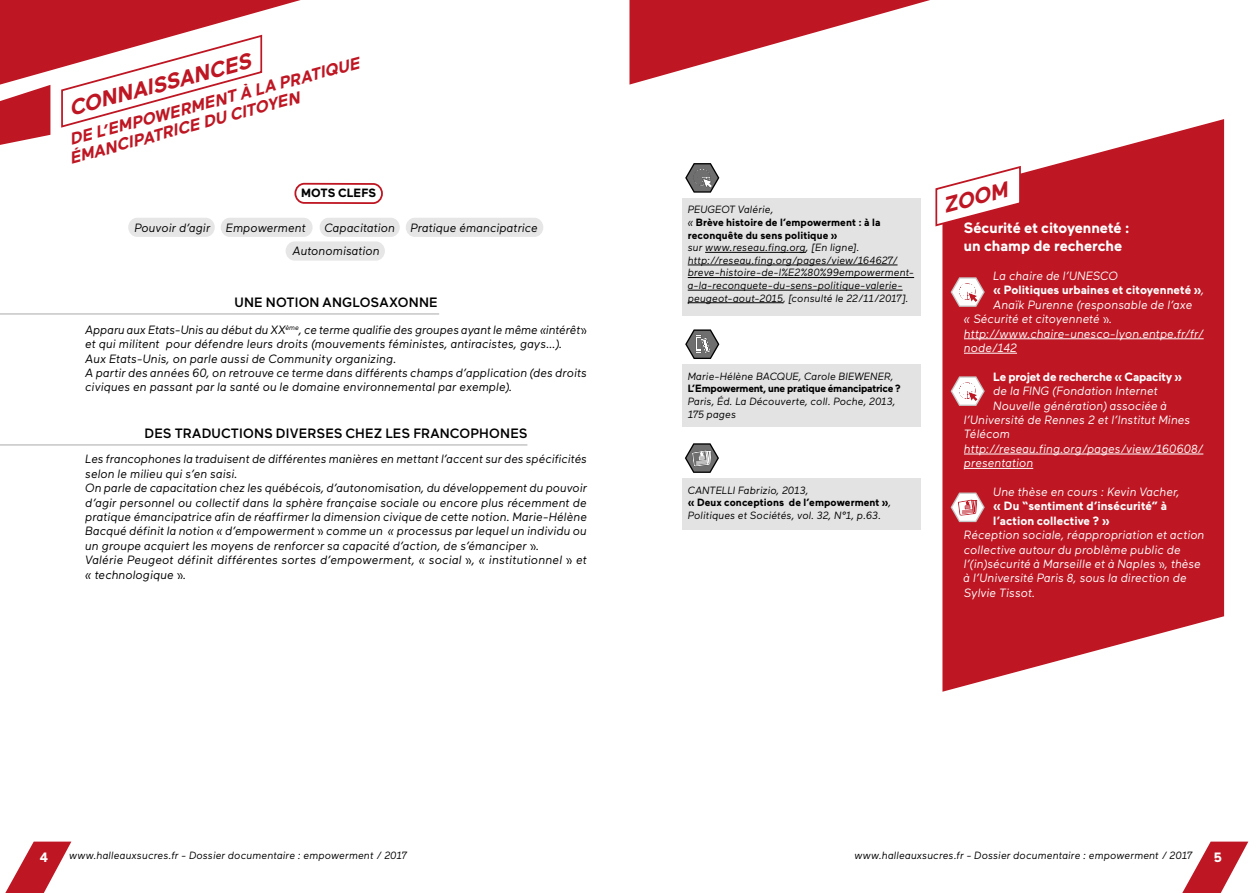
<style>
.page{position:relative;width:1259px;height:893px;background:#fff}
.page>*{position:absolute;margin:0;border:0;box-sizing:border-box;transform-origin:0 0}
.t1{font:italic 700 21.6px "Maax";color:#be1622}
.t2{font:italic 700 16.5px/18px "Maax";color:#be1622}
.t3{font:700 15px/18px "Maax";color:#fff}
.t4{font:500 13.5px "Maax";letter-spacing:.015em;color:#000}
.t5{font:700 13.5px "Maax";color:#fff}
.t6{font:italic 12px/14.4px "Maax";letter-spacing:.005em;color:#000}
.t7{font:italic 12px/14.4px "Maax";letter-spacing:.005em;color:#fff}
.t8{font:700 12px/14.4px "Maax";letter-spacing:.005em;color:#fff}
.t9{font:700 12px "Maax";letter-spacing:-.015em;color:#fff}
.t10{font:700 12px "Maax";letter-spacing:-.01em;color:#000}
.t11{font:italic 10.5px/12.6px "Maax";letter-spacing:.01em;color:#000}
.t12{font:700 10.5px/12.6px "Maax";color:#000}
.t13{font:700 10.5px "Maax";letter-spacing:-.02em;color:#000}
.s1{font-weight:400;font-style:italic}
.s2{font-weight:700;font-style:normal}
</style>
<div class="page">
<svg style="left:5px;top:841px;width:66px;height:52px"></svg>
<svg style="left:1182px;top:841px;width:66px;height:52px"></svg>
<div style="left:128px;top:218px;width:87px;height:19px;background:#e6e6e6;border-radius:9px"></div>
<div style="left:221px;top:218px;width:91px;height:19px;background:#e6e6e6;border-radius:9px"></div>
<div style="left:320px;top:218px;width:80px;height:19px;background:#e6e6e6;border-radius:9px"></div>
<div style="left:286px;top:241px;width:99px;height:20px;background:#e6e6e6;border-radius:9px"></div>
<div style="left:406px;top:218px;width:137px;height:19px;background:#e6e6e6;border-radius:9px"></div>
<svg style="left:942px;top:119px;width:282px;height:573px;background:#c6353f"></svg>
<svg style="left:935px;top:164px;width:86px;height:64px"></svg>
<hr style="left:964px;top:338px;width:239px;height:1px;background:#fff">
<hr style="left:964px;top:353px;width:53px;height:1px;background:#fff">
<hr style="left:964px;top:454px;width:239px;height:1px;background:#fff">
<hr style="left:964px;top:468px;width:69px;height:1px;background:#fff">
<div style="left:294px;top:183px;width:89px;height:21px;border:2px solid #be1622;border-radius:9px"></div>
<svg style="left:629px;top:0;width:301px;height:85px"></svg>
<svg style="left:950px;top:277px;width:34px;height:30px"></svg>
<svg style="left:950px;top:376px;width:34px;height:30px"></svg>
<hr style="left:0;top:313px;width:439px;height:2px;background:#c6c6c6">
<hr style="left:0;top:444px;width:527px;height:2px;background:#c6c6c6">
<svg style="left:0;top:0;width:301px;height:145px"></svg>
<svg style="left:950px;top:492px;width:34px;height:30px"></svg>
<svg style="left:685px;top:329px;width:34px;height:30px"></svg>
<svg style="left:685px;top:163px;width:34px;height:30px"></svg>
<div style="left:682px;top:198px;width:239px;height:118px;background:#e3e3e3"></div>
<div style="left:682px;top:364px;width:239px;height:63px;background:#e3e3e3"></div>
<div style="left:682px;top:478px;width:239px;height:51px;background:#e3e3e3"></div>
<hr style="left:705px;top:252px;width:101px;height:1px;background:#000">
<hr style="left:688px;top:265px;width:209px;height:1px;background:#000">
<hr style="left:688px;top:277px;width:226px;height:1px;background:#000">
<hr style="left:688px;top:290px;width:214px;height:1px;background:#000">
<hr style="left:688px;top:302px;width:95px;height:1px;background:#000">
<svg style="left:685px;top:443px;width:34px;height:30px"></svg>
<h1 class="t1" style="left:66px;top:97px;width:189px;rotate:-15deg">CONNAISSANCES</h1>
<h2 class="t2" style="left:63px;top:133px;width:306px;rotate:-15deg">DE L’EMPOWERMENT À LA PRATIQUE<br>ÉMANCIPATRICE DU CITOYEN</h2>
<p class="t10" style="left:301px;top:186px;width:77px">MOTS CLEFS</p>
<p class="t6" style="left:134px;top:221px;width:77px">Pouvoir d’agir</p>
<p class="t6" style="left:226px;top:221px;width:81px">Empowerment</p>
<p class="t6" style="left:324px;top:221px;width:72px">Capacitation</p>
<p class="t6" style="left:410px;top:221px;width:129px">Pratique émancipatrice</p>
<p class="t6" style="left:292px;top:243px;width:89px">Autonomisation</p>
<p class="t4" style="left:234px;top:295px;width:205px">UNE NOTION ANGLOSAXONNE</p>
<p class="t6" style="left:85px;top:322px;width:503px">Apparu aux Etats-Unis au début du XX<sup>ème</sup>, ce terme qualifie des groupes ayant le même «intérêt» et qui militent pour défendre leurs droits (mouvements féministes, antiracistes, gays...).<br>Aux Etats-Unis, on parle aussi de Community organizing.<br>A partir des années 60, on retrouve ce terme dans différents champs d’application (des droits civiques en passant par la santé ou le domaine environnemental par exemple).</p>
<p class="t4" style="left:144px;top:426px;width:385px">DES TRADUCTIONS DIVERSES CHEZ LES FRANCOPHONES</p>
<p class="t6" style="left:85px;top:452px;width:503px">Les francophones la traduisent de différentes manières en mettant l’accent sur des spécificités selon le milieu qui s’en saisi.<br>On parle de capacitation chez les québécois, d’autonomisation, du développement du pouvoir d’agir personnel ou collectif dans la sphère française sociale ou encore plus récemment de pratique émancipatrice afin de réaffirmer la dimension civique de cette notion. Marie-Hélène Bacqué définit la notion « d’empowerment » comme un « processus par lequel un individu ou un groupe acquiert les moyens de renforcer sa capacité d’action, de s’émanciper ».<br>Valérie Peugeot définit différentes sortes d’empowerment, « social », « institutionnel » et « technologique ».</p>
<p class="t12" style="left:688px;top:204px;width:194px"><span class="s1">PEUGEOT Valérie,<br>«</span> Brève histoire de l’empowerment : à la reconquête du sens politique »</p>
<p class="t11" style="left:688px;top:241px;width:228px">sur www.reseau.fing.org, [En ligne]. http://reseau.fing.org/pages/view/164627/ breve-histoire-de-l%E2%80%99empowerment&shy;a-la-reconquete-du-sens-politique-valerie&shy;peugeot-aout-2015, [consulté le 22/11/2017].</p>
<p class="t11" style="left:688px;top:370px;width:207px">Marie-Hélène BACQUE, Carole BIEWENER,</p>
<p class="t13" style="left:688px;top:383px;width:215px">L’Empowerment, une pratique émancipatrice ?</p>
<p class="t11" style="left:688px;top:395px;width:209px">Paris, Éd. La Découverte, coll. Poche, 2013,<br>175 pages</p>
<p class="t11" style="left:688px;top:484px;width:205px">CANTELLI Fabrizio, 2013,<br><span class="s2">« Deux conceptions de l’empowerment »</span>,<br>Politiques et Sociétés, vol. 32, N°1, p.63.</p>
<h1 class="t1" style="left:940px;top:194px;width:67px;rotate:-15deg">ZOOM</h1>
<p class="t3" style="left:964px;top:219px;width:167px">Sécurité et citoyenneté : un champ de recherche</p>
<p class="t7" style="left:993px;top:269px;width:126px">La chaire de l’UNESCO</p>
<p class="t8" style="left:993px;top:283px;width:213px">« Politiques urbaines et citoyenneté »<span class="s1">,</span></p>
<p class="t7" style="left:993px;top:297px;width:201px">Anaïk Purenne (responsable de l’axe</p>
<p class="t7" style="left:964px;top:312px;width:150px">« Sécurité et citoyenneté ».</p>
<p class="t7" style="left:964px;top:326px;width:241px">http://www.chaire-unesco-lyon.entpe.fr/fr/</p>
<p class="t7" style="left:964px;top:341px;width:55px">node/142</p>
<p class="t9" style="left:993px;top:370px;width:191px">Le projet de recherche « Capacity »</p>
<p class="t7" style="left:993px;top:384px;width:166px">de la FING (Fondation Internet</p>
<p class="t7" style="left:993px;top:398px;width:175px">Nouvelle génération) associée à</p>
<p class="t7" style="left:964px;top:413px;width:228px">l’Université de Rennes 2 et l’Institut Mines</p>
<p class="t7" style="left:964px;top:427px;width:48px">Télécom</p>
<p class="t7" style="left:964px;top:441px;width:241px">http://reseau.fing.org/pages/view/160608/</p>
<p class="t7" style="left:964px;top:456px;width:71px">presentation</p>
<p class="t7" style="left:993px;top:485px;width:188px">Une thèse en cours : Kevin Vacher,</p>
<p class="t8" style="left:993px;top:499px;width:175px">« Du “sentiment d’insécurité” à l’action collective ? »</p>
<p class="t7" style="left:964px;top:528px;width:242px">Réception sociale, réappropriation et action collective autour du problème public de l’(in)sécurité à Marseille et à Naples », thèse à l’Université Paris 8, sous la direction de Sylvie Tissot.</p>
<p class="t5" style="left:40px;top:850px;width:10px">4</p>
<p class="t11" style="left:69px;top:849px;width:339px">www.halleauxsucres.fr - Dossier documentaire : empowerment / 2017</p>
<p class="t11" style="left:854px;top:849px;width:339px">www.halleauxsucres.fr - Dossier documentaire : empowerment / 2017</p>
<p class="t5" style="left:1213px;top:850px;width:10px">5</p>
</div>
